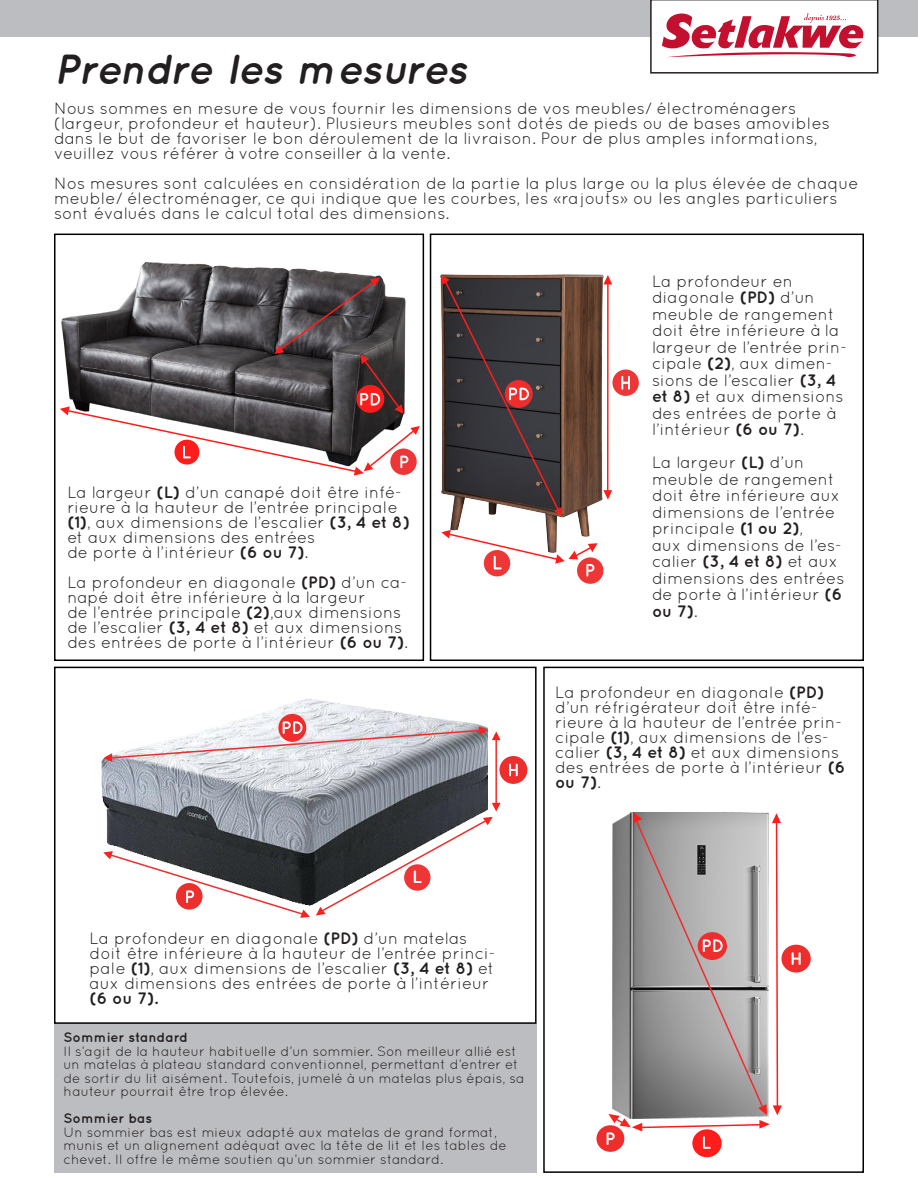
<style>
.page{position:relative;width:918px;height:1188px;background:#fff}
.page>*{position:absolute;margin:0;border:0;box-sizing:border-box;transform-origin:0 0}
.t1{font:italic 700 42px "Quicksand";color:#231f20}
.t2{font:700 18px "Quicksand";color:#fff}
.t3{font:16.5px/15px "Quicksand";color:#231f20}
.t4{font:13.5px/13.5px "Quicksand";color:#231f20}
.t5{font:700 13.5px "Quicksand";color:#231f20}
.s1{font-weight:700}
</style>
<div class="page">
<div style="left:0;top:0;width:918px;height:36px;background:#bcbdc0"></div>
<svg style="left:650px;top:0;width:228px;height:74px"></svg>
<div style="left:54px;top:1024px;width:483px;height:149px;background:#bcbdc0"></div>
<img style="left:429px;top:262px;width:189px;height:302px">
<div style="left:612px;top:370px;width:27px;height:26px;background:#ee3636;border-radius:50%"></div>
<hr style="left:607px;top:283px;width:2px;height:212px;background:#ff1d1b">
<svg style="left:603px;top:490px;width:9px;height:10px"></svg>
<svg style="left:603px;top:275px;width:9px;height:10px"></svg>
<svg style="left:621px;top:376px;width:9px;height:14px"></svg>
<div style="left:430px;top:234px;width:434px;height:427px;border:2px solid #000001"></div>
<img style="left:138px;top:262px;width:243px;height:15px">
<div style="left:54px;top:234px;width:370px;height:427px;border:2px solid #000001"></div>
<div style="left:54px;top:667px;width:483px;height:357px;border:2px solid #000001"></div>
<img style="left:101px;top:699px;width:387px;height:207px">
<div style="left:499px;top:756px;width:28px;height:28px;background:#ee2d2d;border-radius:50%"></div>
<svg style="left:509px;top:764px;width:9px;height:12px"></svg>
<div style="left:278px;top:714px;width:28px;height:28px;background:#ee2d2d;border-radius:50%"></div>
<div style="left:543px;top:667px;width:321px;height:506px;border:2px solid #000001"></div>
<div style="left:692px;top:1129px;width:30px;height:28px;background:#ff1d1b;border-radius:50%"></div>
<div style="left:781px;top:945px;width:30px;height:28px;background:#ee2d2d;border-radius:50%"></div>
<svg style="left:792px;top:952px;width:9px;height:13px"></svg>
<svg style="left:596px;top:1125px;width:28px;height:27px"></svg>
<hr style="left:495px;top:737px;width:2px;height:71px;background:#ee2d2d">
<svg style="left:316px;top:803px;width:185px;height:113px"></svg>
<div style="left:577px;top:557px;width:26px;height:27px;background:#ee3636;border-radius:50%"></div>
<svg style="left:103px;top:851px;width:207px;height:67px"></svg>
<svg style="left:441px;top:530px;width:157px;height:47px"></svg>
<svg style="left:607px;top:812px;width:175px;height:337px"></svg>
<svg style="left:103px;top:721px;width:398px;height:41px"></svg>
<svg style="left:441px;top:275px;width:121px;height:242px;background:#494042"></svg>
<svg style="left:60px;top:277px;width:360px;height:199px"></svg>
<p class="t1" style="left:54px;top:45px;width:415px">Prendre les mesures</p>
<p class="t3" style="left:54px;top:101px;width:744px">Nous sommes en mesure de vous fournir les dimensions de vos meubles/ électroménagers</p>
<p class="t3" style="left:54px;top:116px;width:777px">(largeur, profondeur et hauteur). Plusieurs meubles sont dotés de pieds ou de bases amovibles dans le but de favoriser le bon déroulement de la livraison. Pour de plus amples informations, veuillez vous référer à votre conseiller à la vente.</p>
<p class="t3" style="left:54px;top:176px;width:806px">Nos mesures sont calculées en considération de la partie la plus large ou la plus élevée de chaque meuble/ électroménager, ce qui indique que les courbes, les «rajouts» ou les angles particuliers sont évalués dans le calcul total des dimensions.</p>
<p class="t3" style="left:67px;top:485px;width:344px">La largeur <span class="s1">(L)</span> d’un canapé doit être infé&shy;rieure à la hauteur de l’entrée principale <span class="s1">(1)</span>, aux dimensions de l’escalier <span class="s1">(3, 4 et 8) </span>et aux dimensions des entrées</p>
<p class="t3" style="left:67px;top:545px;width:242px">de porte à l’intérieur <span class="s1">(6 ou 7)</span>.</p>
<p class="t3" style="left:67px;top:575px;width:341px">La profondeur en diagonale <span class="s1">(PD)</span> d’un ca&shy;napé doit être inférieure à la largeur</p>
<p class="t3" style="left:67px;top:605px;width:336px">de l’entrée principale <span class="s1">(2)</span>,aux dimensions de l’escalier <span class="s1">(3, 4 et 8)</span> et aux dimensions</p>
<p class="t3" style="left:67px;top:635px;width:342px">des entrées de porte à l’intérieur <span class="s1">(6 ou 7)</span>.</p>
<p class="t2" style="left:412px;top:866px;width:12px">L</p>
<p class="t3" style="left:90px;top:930px;width:407px">La profondeur en diagonale <span class="s1">(PD)</span> d’un matelas doit être inférieure à la hauteur de l’entrée princi&shy;pale <span class="s1">(1)</span>, aux dimensions de l’escalier <span class="s1">(3, 4 et 8)</span> et aux dimensions des entrées de porte à l’intérieur <span class="s1">(6 ou 7).</span></p>
<p class="t5" style="left:64px;top:1029px;width:126px">Sommier standard</p>
<p class="t4" style="left:64px;top:1044px;width:463px">Il s’agit de la hauteur habituelle d’un sommier. Son meilleur allié est un matelas à plateau standard conventionnel, permettant d’entrer et de sortir du lit aisément. Toutefois, jumelé à un matelas plus épais, sa hauteur pourrait être trop élevée.</p>
<p class="t5" style="left:64px;top:1110px;width:90px">Sommier bas</p>
<p class="t4" style="left:64px;top:1125px;width:445px">Un sommier bas est mieux adapté aux matelas de grand format, munis et un alignement adéquat avec la tête de lit et les tables de chevet. Il offre le même soutien qu’un sommier standard.</p>
<p class="t3" style="left:652px;top:272px;width:197px;line-height:16.5px">La profondeur en diagonale <span class="s1">(PD)</span> d’un meuble de rangement doit être inférieure à la largeur de l’entrée prin&shy;cipale <span class="s1">(2)</span>, aux dimen&shy;sions de l’escalier <span class="s1">(3, 4 et 8)</span> et aux dimensions des entrées de porte à l’intérieur <span class="s1">(6 ou 7)</span>.</p>
<p class="t3" style="left:652px;top:454px;width:190px;line-height:16.5px">La largeur <span class="s1">(L)</span> d’un meuble de rangement doit être inférieure aux dimensions de l’entrée principale <span class="s1">(1 ou 2)</span>,</p>
<p class="t3" style="left:652px;top:536px;width:194px;line-height:16.5px">aux dimensions de l’es&shy;calier <span class="s1">(3, 4 et 8)</span> et aux dimensions des entrées de porte à l’intérieur <span class="s1">(6 ou 7)</span>.</p>
<p class="t3" style="left:555px;top:684px;width:292px">La profondeur en diagonale <span class="s1">(PD) </span>d’un réfrigérateur doit être infé&shy;rieure à la hauteur de l’entrée prin&shy;cipale <span class="s1">(1)</span>, aux dimensions de l’es&shy;calier <span class="s1">(3, 4 et 8)</span> et aux dimensions des entrées de porte à l’intérieur <span class="s1">(6 ou 7)</span>.</p>
</div>
